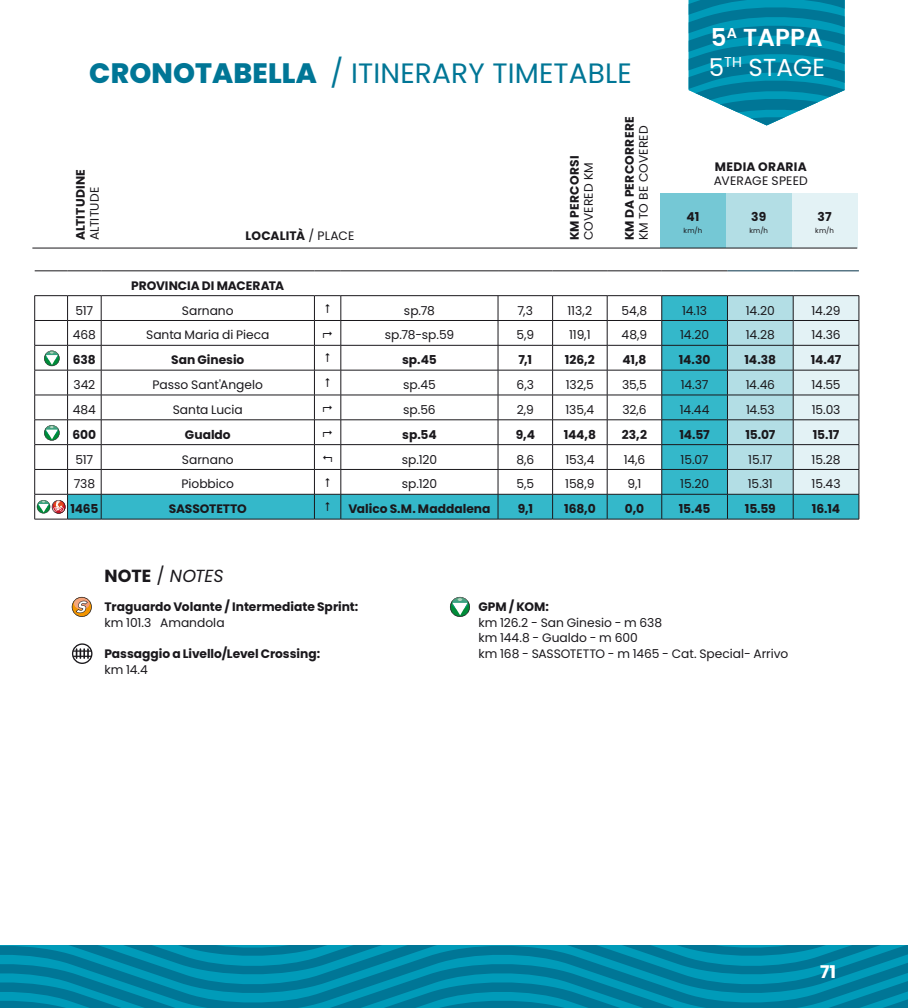
<style>
.page{position:relative;width:908px;height:1008px;background:#fff}
.page>*{position:absolute;margin:0;border:0;box-sizing:border-box;transform-origin:0 0}
.t1{font:28px "Poppins";letter-spacing:.005em;color:#007696}
.t2{font:600 24.5px/29.4px "Poppins";letter-spacing:.005em;color:#fff}
.t3{font:italic 17.5px "Poppins";letter-spacing:-.01em;color:#1a181c}
.t4{font:700 17.5px "Poppins";color:#fff}
.t5{font:12.25px/15.8px "Poppins";letter-spacing:-.005em;color:#1a181c}
.t6{font:700 12.25px "Poppins";color:#1a181c}
.t7{font:700 12.25px "Poppins";letter-spacing:.02em;color:#1a181c}
.t8{font:700 12.25px "Poppins";letter-spacing:.025em;color:#1a181c}
.t9{font:7px "Poppins";color:#1a181c}
.s1{font-weight:800}
.s2{font-weight:400}
.s3{font-weight:700;font-style:normal}
.s4{font-style:normal}
</style>
<div class="page">
<svg style="left:0;top:945px;width:908px;height:62px;background:#0087a6"></svg>
<svg style="left:72px;top:596px;width:20px;height:20px"></svg>
<svg style="left:73px;top:643px;width:19px;height:20px"></svg>
<div style="left:72px;top:643px;width:20px;height:20px;border:1px solid #1a181c;border-radius:50%"></div>
<svg style="left:73px;top:648px;width:18px;height:10px"></svg>
<svg style="left:450px;top:596px;width:20px;height:20px"></svg>
<hr style="left:35px;top:270px;width:33px;height:1px;background:#1a181c">
<hr style="left:68px;top:270px;width:33px;height:1px;background:#1a181c">
<hr style="left:101px;top:270px;width:213px;height:1px;background:#1a181c">
<svg style="left:314px;top:270px;width:27px;height:1px"></svg>
<hr style="left:341px;top:270px;width:157px;height:1px;background:#1a181c">
<hr style="left:498px;top:270px;width:54px;height:1px;background:#1a181c">
<hr style="left:552px;top:270px;width:55px;height:1px;background:#1a181c">
<hr style="left:607px;top:270px;width:55px;height:1px;background:#1a181c">
<hr style="left:662px;top:270px;width:65px;height:1px;background:#1a181c">
<hr style="left:727px;top:270px;width:66px;height:1px;background:#053249">
<hr style="left:793px;top:270px;width:66px;height:1px;background:#053249">
<div style="left:660px;top:193px;width:65px;height:55px;background:#75c8d5"></div>
<div style="left:726px;top:193px;width:65px;height:55px;background:#b3dee5"></div>
<div style="left:792px;top:193px;width:65px;height:55px;background:#e3f2f5"></div>
<hr style="left:32px;top:248px;width:825px;height:1px;background:#1a181c">
<svg style="left:689px;top:0;width:155px;height:125px;background:#2296b1"></svg>
<svg style="left:34px;top:295px;width:825px;height:224px"></svg>
<h1 class="t1" style="left:89px;top:57px;width:544px"><span class="s1">CRONOTABELLA</span> / ITINERARY TIMETABLE</h1>
<p class="t6" style="left:73px;top:240px;width:73px;rotate:-90deg">ALTITUDINE</p>
<p class="t5" style="left:87px;top:240px;width:55px;rotate:-90deg">ALTITUDE</p>
<p class="t6" style="left:246px;top:228px;width:110px">LOCALITÀ <span class="s2">/ PLACE</span></p>
<p class="t6" style="left:131px;top:278px;width:154px">PROVINCIA DI MACERATA</p>
<p class="t6" style="left:567px;top:240px;width:86px;rotate:-90deg">KM PERCORSI</p>
<p class="t5" style="left:581px;top:240px;width:79px;rotate:-90deg">COVERED KM</p>
<p class="t7" style="left:622px;top:240px;width:125px;rotate:-90deg">KM DA PERCORRERE</p>
<p class="t5" style="left:635px;top:240px;width:116px;rotate:-90deg">KM TO BE COVERED</p>
<h2 class="t2" style="left:709px;top:23px;width:118px">5<sup>A</sup> TAPPA<br><span class="s2">5</span><sup>TH</sup> <span class="s2">STAGE</span></h2>
<p class="t6" style="left:686px;top:209px;width:14px">41</p>
<p class="t9" style="left:683px;top:227px;width:20px">km/h</p>
<p class="t8" style="left:715px;top:159px;width:93px">MEDIA ORARIA</p>
<p class="t5" style="left:714px;top:173px;width:95px">AVERAGE SPEED</p>
<p class="t6" style="left:751px;top:209px;width:17px">39</p>
<p class="t9" style="left:749px;top:227px;width:20px">km/h</p>
<p class="t6" style="left:817px;top:209px;width:16px">37</p>
<p class="t9" style="left:815px;top:227px;width:20px">km/h</p>
<p class="t5" style="left:75px;top:302px;width:19px">517</p>
<p class="t5" style="left:182px;top:302px;width:53px">Sarnano</p>
<p class="t5" style="left:404px;top:302px;width:32px">sp.78</p>
<p class="t5" style="left:517px;top:302px;width:17px">7,3</p>
<p class="t5" style="left:567px;top:302px;width:26px">113,2</p>
<p class="t5" style="left:621px;top:302px;width:27px">54,8</p>
<p class="t5" style="left:682px;top:302px;width:26px">14.13</p>
<p class="t5" style="left:746px;top:302px;width:30px">14.20</p>
<p class="t5" style="left:811px;top:302px;width:30px">14.29</p>
<p class="t5" style="left:73px;top:327px;width:25px">468</p>
<p class="t5" style="left:146px;top:327px;width:125px">Santa Maria di Pieca</p>
<p class="t5" style="left:385px;top:327px;width:71px">sp.78-sp.59</p>
<p class="t5" style="left:516px;top:327px;width:19px">5,9</p>
<p class="t5" style="left:569px;top:327px;width:23px">119,1</p>
<p class="t5" style="left:622px;top:327px;width:27px">48,9</p>
<p class="t5" style="left:680px;top:327px;width:30px">14.20</p>
<p class="t5" style="left:746px;top:327px;width:30px">14.28</p>
<p class="t5" style="left:811px;top:327px;width:31px">14.36</p>
<p class="t6" style="left:73px;top:352px;width:24px">638</p>
<p class="t6" style="left:171px;top:352px;width:75px">San Ginesio</p>
<p class="t6" style="left:402px;top:352px;width:36px">sp.45</p>
<p class="t6" style="left:518px;top:352px;width:15px">7,1</p>
<p class="t6" style="left:565px;top:352px;width:32px">126,2</p>
<p class="t6" style="left:622px;top:352px;width:26px">41,8</p>
<p class="t6" style="left:679px;top:352px;width:33px">14.30</p>
<p class="t6" style="left:744px;top:352px;width:33px">14.38</p>
<p class="t6" style="left:811px;top:352px;width:32px">14.47</p>
<p class="t5" style="left:74px;top:377px;width:23px">342</p>
<p class="t5" style="left:153px;top:377px;width:112px">Passo Sant'Angelo</p>
<p class="t5" style="left:403px;top:377px;width:34px">sp.45</p>
<p class="t5" style="left:516px;top:377px;width:19px">6,3</p>
<p class="t5" style="left:566px;top:377px;width:30px">132,5</p>
<p class="t5" style="left:622px;top:377px;width:26px">35,5</p>
<p class="t5" style="left:681px;top:377px;width:29px">14.37</p>
<p class="t5" style="left:746px;top:377px;width:31px">14.46</p>
<p class="t5" style="left:811px;top:377px;width:31px">14.55</p>
<p class="t5" style="left:73px;top:401px;width:25px">484</p>
<p class="t5" style="left:173px;top:401px;width:72px">Santa Lucia</p>
<p class="t5" style="left:403px;top:401px;width:34px">sp.56</p>
<p class="t5" style="left:517px;top:401px;width:19px">2,9</p>
<p class="t5" style="left:565px;top:401px;width:30px">135,4</p>
<p class="t5" style="left:622px;top:401px;width:26px">32,6</p>
<p class="t5" style="left:680px;top:401px;width:31px">14.44</p>
<p class="t5" style="left:746px;top:401px;width:30px">14.53</p>
<p class="t5" style="left:812px;top:401px;width:30px">15.03</p>
<p class="t6" style="left:73px;top:427px;width:25px">600</p>
<p class="t6" style="left:185px;top:427px;width:47px">Gualdo</p>
<p class="t6" style="left:402px;top:427px;width:36px">sp.54</p>
<p class="t6" style="left:516px;top:427px;width:21px">9,4</p>
<p class="t6" style="left:564px;top:427px;width:34px">144,8</p>
<p class="t6" style="left:622px;top:427px;width:27px">23,2</p>
<p class="t6" style="left:679px;top:427px;width:32px">14.57</p>
<p class="t6" style="left:745px;top:427px;width:32px">15.07</p>
<p class="t6" style="left:813px;top:427px;width:28px">15.17</p>
<p class="t5" style="left:76px;top:451px;width:19px">517</p>
<p class="t5" style="left:182px;top:451px;width:53px">Sarnano</p>
<p class="t5" style="left:402px;top:451px;width:37px">sp.120</p>
<p class="t5" style="left:516px;top:451px;width:19px">8,6</p>
<p class="t5" style="left:565px;top:451px;width:30px">153,4</p>
<p class="t5" style="left:624px;top:451px;width:23px">14,6</p>
<p class="t5" style="left:680px;top:451px;width:30px">15.07</p>
<p class="t5" style="left:748px;top:451px;width:26px">15.17</p>
<p class="t5" style="left:811px;top:451px;width:30px">15.28</p>
<p class="t5" style="left:74px;top:476px;width:23px">738</p>
<p class="t5" style="left:182px;top:476px;width:54px">Piobbico</p>
<p class="t5" style="left:402px;top:476px;width:37px">sp.120</p>
<p class="t5" style="left:516px;top:476px;width:19px">5,5</p>
<p class="t5" style="left:565px;top:476px;width:31px">158,9</p>
<p class="t5" style="left:627px;top:476px;width:15px">9,1</p>
<p class="t5" style="left:680px;top:476px;width:30px">15.20</p>
<p class="t5" style="left:748px;top:476px;width:27px">15.31</p>
<p class="t5" style="left:811px;top:476px;width:31px">15.43</p>
<p class="t6" style="left:70px;top:501px;width:30px">1465</p>
<p class="t6" style="left:169px;top:501px;width:80px">SASSOTETTO</p>
<p class="t6" style="left:348px;top:501px;width:144px">Valico S.M. Maddalena</p>
<p class="t6" style="left:518px;top:501px;width:17px">9,1</p>
<p class="t6" style="left:564px;top:501px;width:33px">168,0</p>
<p class="t6" style="left:625px;top:501px;width:21px">0,0</p>
<p class="t6" style="left:679px;top:501px;width:33px">15.45</p>
<p class="t6" style="left:745px;top:501px;width:32px">15.59</p>
<p class="t6" style="left:812px;top:501px;width:30px">16.14</p>
<h3 class="t3" style="left:104px;top:565px;width:121px"><span class="s3">NOTE</span> <span class="s4">/</span> NOTES</h3>
<p class="t6" style="left:104px;top:599px;width:255px">Traguardo Volante / Intermediate Sprint:</p>
<p class="t5" style="left:104px;top:614px;width:122px">km 101.3 Amandola</p>
<p class="t6" style="left:104px;top:646px;width:217px">Passaggio a Livello/Level Crossing:</p>
<p class="t5" style="left:104px;top:661px;width:45px">km 14.4</p>
<p class="t6" style="left:478px;top:599px;width:72px">GPM / KOM:</p>
<p class="t5" style="left:478px;top:614px;width:311px">km 126.2 - San Ginesio - m 638<br>km 144.8 - Gualdo - m 600<br>km 168 - SASSOTETTO - m 1465 - Cat. Special- Arrivo</p>
<h3 class="t4" style="left:820px;top:961px;width:18px">71</h3>
</div>
